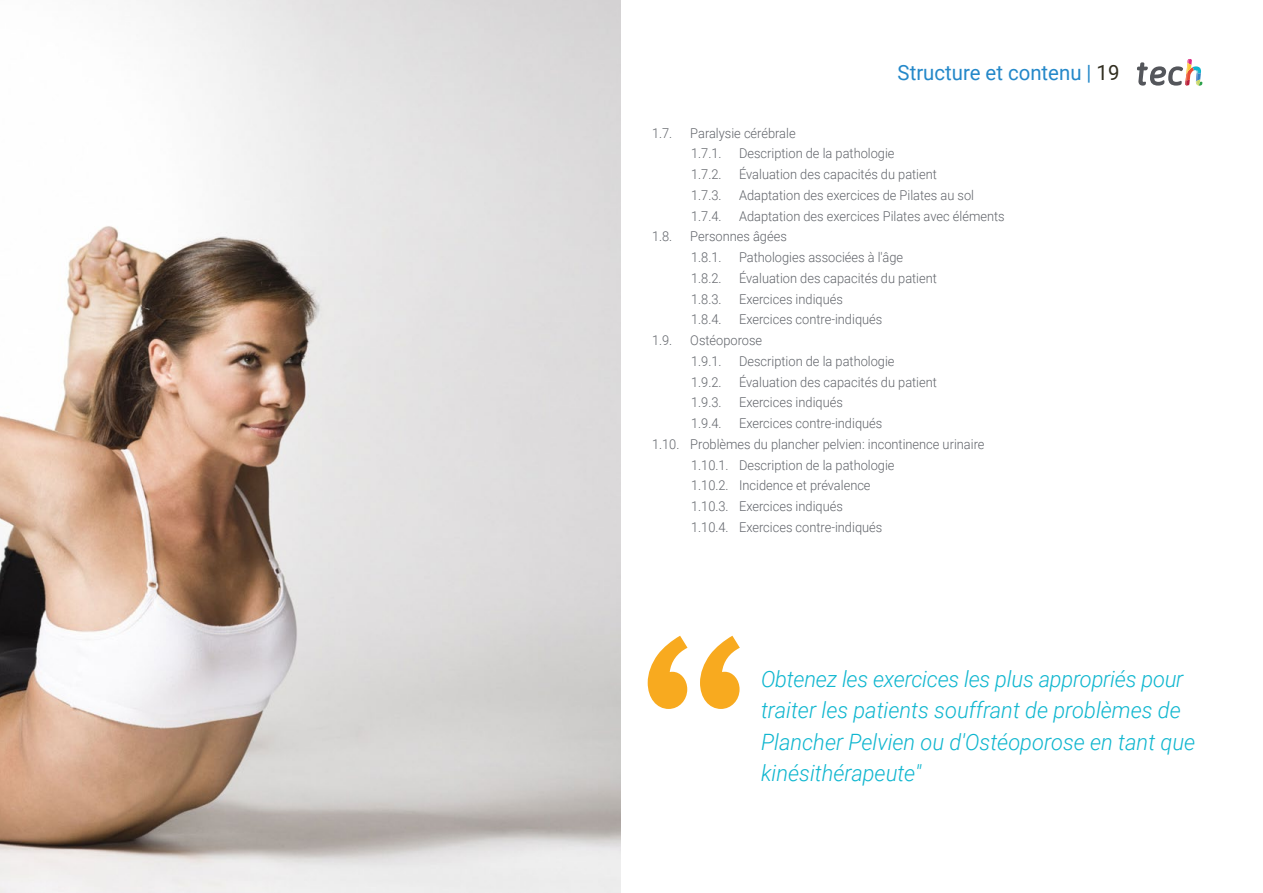
<style>
.page{position:relative;width:1263px;height:893px;background:#fff}
.page>*{position:absolute;margin:0;border:0;box-sizing:border-box;transform-origin:0 0}
.t1{font:italic 300 22.5px/31.5px "Roboto";color:#0fb6cf}
.t2{font:21px "Roboto";color:#2488c9}
.t3{font:300 13.5px/20.7px "Roboto";color:#61646a;scale:.95 1}
.s1{color:#312e20}
</style>
<div class="page">
<svg style="left:1137px;top:59px;width:65px;height:27px"></svg>
<svg style="left:648px;top:636px;width:92px;height:73px"></svg>
<img style="left:0;top:0;width:621px;height:893px">
<h2 class="t2" style="left:898px;top:57px;width:223px">Structure et contenu | <span class="s1">19</span></h2>
<p class="t3" style="left:652px;top:122px;width:23px">1.7.</p>
<p class="t3" style="left:690px;top:122px;width:112px">Paralysie cérébrale<br>1.7.1.</p>
<p class="t3" style="left:739px;top:143px;width:165px">Description de la pathologie</p>
<p class="t3" style="left:691px;top:164px;width:34px">1.7.2.</p>
<p class="t3" style="left:739px;top:164px;width:210px">Évaluation des capacités du patient</p>
<p class="t3" style="left:691px;top:184px;width:34px">1.7.3.</p>
<p class="t3" style="left:739px;top:184px;width:249px">Adaptation des exercices de Pilates au sol</p>
<p class="t3" style="left:691px;top:205px;width:34px">1.7.4.</p>
<p class="t3" style="left:739px;top:205px;width:281px">Adaptation des exercices Pilates avec éléments</p>
<p class="t3" style="left:652px;top:226px;width:23px">1.8.</p>
<p class="t3" style="left:690px;top:226px;width:103px">Personnes âgées<br>1.8.1.</p>
<p class="t3" style="left:739px;top:247px;width:174px">Pathologies associées à l'âge</p>
<p class="t3" style="left:691px;top:267px;width:34px">1.8.2.</p>
<p class="t3" style="left:739px;top:267px;width:210px">Évaluation des capacités du patient</p>
<p class="t3" style="left:691px;top:288px;width:34px">1.8.3.</p>
<p class="t3" style="left:739px;top:288px;width:111px">Exercices indiqués</p>
<p class="t3" style="left:691px;top:309px;width:34px">1.8.4.</p>
<p class="t3" style="left:739px;top:309px;width:152px">Exercices contre-indiqués</p>
<p class="t3" style="left:652px;top:330px;width:23px">1.9.</p>
<p class="t3" style="left:690px;top:330px;width:77px">Ostéoporose<br>1.9.1.</p>
<p class="t3" style="left:739px;top:350px;width:165px">Description de la pathologie</p>
<p class="t3" style="left:691px;top:371px;width:34px">1.9.2.</p>
<p class="t3" style="left:739px;top:371px;width:210px">Évaluation des capacités du patient</p>
<p class="t3" style="left:691px;top:392px;width:34px">1.9.3.</p>
<p class="t3" style="left:739px;top:392px;width:111px">Exercices indiqués</p>
<p class="t3" style="left:691px;top:413px;width:34px">1.9.4.</p>
<p class="t3" style="left:739px;top:413px;width:152px">Exercices contre-indiqués</p>
<p class="t3" style="left:652px;top:433px;width:351px">1.10. Problèmes du plancher pelvien: incontinence urinaire</p>
<p class="t3" style="left:691px;top:454px;width:216px">1.10.1. Description de la pathologie</p>
<p class="t3" style="left:691px;top:475px;width:190px">1.10.2. Incidence et prévalence</p>
<p class="t3" style="left:691px;top:496px;width:161px">1.10.3. Exercices indiqués</p>
<p class="t3" style="left:691px;top:516px;width:203px">1.10.4. Exercices contre-indiqués</p>
<h1 class="t1" style="left:761px;top:662px;width:436px">Obtenez les exercices les plus appropriés pour traiter les patients souffrant de problèmes de Plancher Pelvien ou d'Ostéoporose en tant que kinésithérapeute"</h1>
</div>
